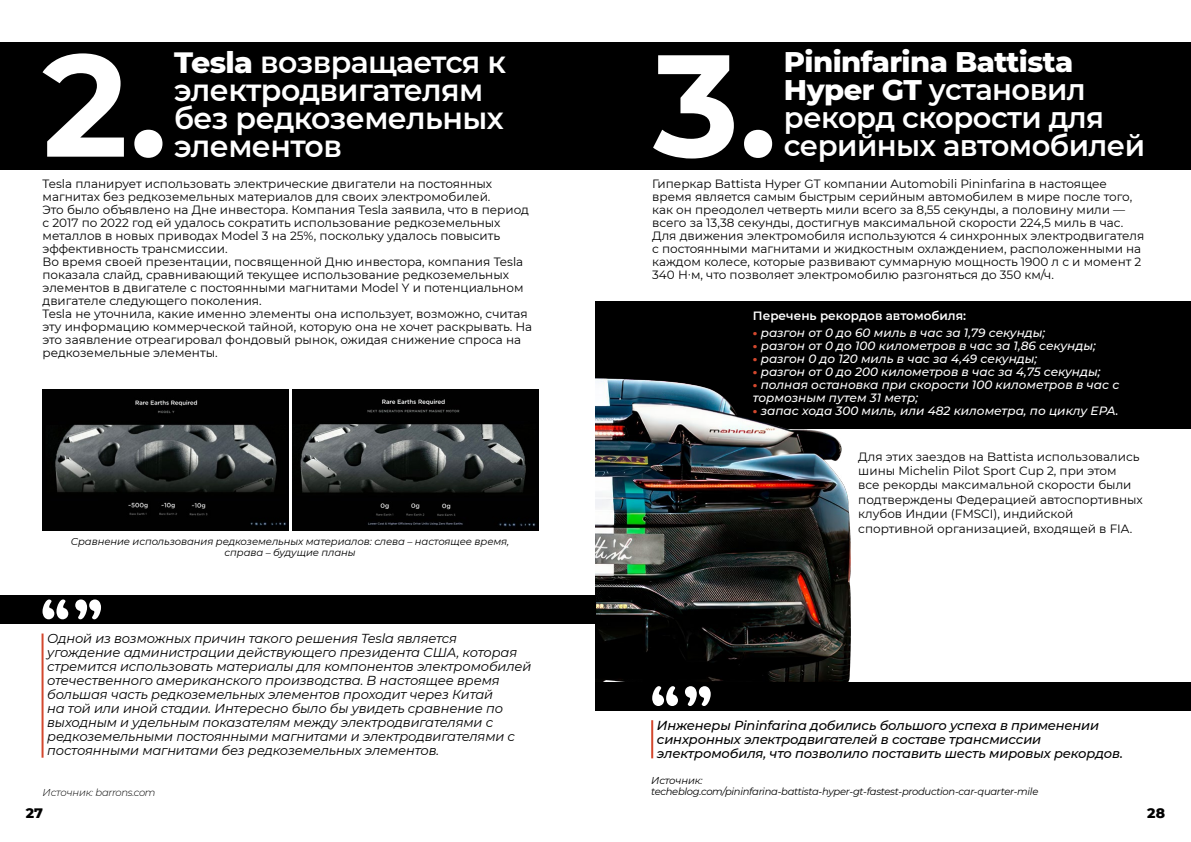
<style>
.page{position:relative;width:1191px;height:842px;background:#fff}
.page>*{position:absolute;margin:0;border:0;box-sizing:border-box;transform-origin:0 0}
.t1{font:600 30px/28px "Montserrat";letter-spacing:-.02em;color:#fff}
.t2{font:600 29px/28px "Montserrat";letter-spacing:-.02em;color:#fff}
.t3{font:800 14px "Montserrat";color:#000}
.t4{font:italic 13px/14px "Montserrat";letter-spacing:-.01em;color:#000}
.t5{font:italic 500 13px/14px "Montserrat";letter-spacing:-.01em;color:#000}
.t6{font:12px/13px "Montserrat";color:#000}
.t7{font:italic 500 12px/13px "Montserrat";color:#fff}
.t8{font:600 12px "Montserrat";color:#fff}
.t9{font:italic 10px/11px "Montserrat";letter-spacing:-.02em;color:#000}
.t10{font:italic 300 10px "Montserrat";letter-spacing:-.03em;color:#000}
.s1{font-weight:800}
.s2{font-weight:800;font-style:normal;color:#d3482e}
</style>
<div class="page">
<div style="left:595px;top:301px;width:596px;height:127px;background:#000"></div>
<img style="left:595px;top:379px;width:256px;height:303px">
<div style="left:0;top:43px;width:595px;height:127px;background:#000"></div>
<div style="left:595px;top:43px;width:596px;height:127px;background:#000"></div>
<svg style="left:653px;top:55px;width:119px;height:104px"></svg>
<svg style="left:43px;top:53px;width:119px;height:105px"></svg>
<div style="left:0;top:595px;width:595px;height:29px;background:#000"></div>
<div style="left:595px;top:682px;width:596px;height:28px;background:#000"></div>
<svg style="left:43px;top:599px;width:25px;height:20px"></svg>
<svg style="left:75px;top:599px;width:26px;height:20px"></svg>
<svg style="left:652px;top:686px;width:26px;height:20px"></svg>
<svg style="left:685px;top:686px;width:25px;height:20px"></svg>
<hr style="left:42px;top:633px;width:2px;height:125px;background:#d3482e">
<hr style="left:651px;top:720px;width:2px;height:38px;background:#d3482e">
<img style="left:43px;top:389px;width:246px;height:141px">
<img style="left:292px;top:389px;width:247px;height:142px">
<h1 class="t1" style="left:174px;top:47px;width:333px"><span class="s1">Tesla</span> возвращается к электродвигателям без редкоземельных элементов</h1>
<h2 class="t2" style="left:784px;top:46px;width:363px"><span class="s1">Pininfarina Battista<br>Hyper GT</span> установил рекорд скорости для серийных автомобилей</h2>
<p class="t6" style="left:43px;top:177px;width:491px">Tesla планирует использовать электрические двигатели на постоянных магнитах без редкоземельных материалов для своих электромобилей.<br>Это было объявлено на Дне инвестора. Компания Tesla заявила, что в период с 2017 по 2022 год ей удалось сократить использование редкоземельных металлов в новых приводах Model 3 на 25%, поскольку удалось повысить эффективность трансмиссии.<br>Во время своей презентации, посвященной Дню инвестора, компания Tesla показала слайд, сравнивающий текущее использование редкоземельных элементов в двигателе с постоянными магнитами Model Y и потенциальном двигателе следующего поколения.<br>Tesla не уточнила, какие именно элементы она использует, возможно, считая эту информацию коммерческой тайной, которую она не хочет раскрывать. На это заявление отреагировал фондовый рынок, ожидая снижение спроса на редкоземельные элементы.</p>
<p class="t6" style="left:652px;top:177px;width:493px">Гиперкар Battista Hyper GT компании Automobili Pininfarina в настоящее время является самым быстрым серийным автомобилем в мире после того, как он преодолел четверть мили всего за 8,55 секунды, а половину мили — всего за 13,38 секунды, достигнув максимальной скорости 224,5 миль в час.<br>Для движения электромобиля используются 4 синхронных электродвигателя с постоянными магнитами и жидкостным охлаждением, расположенными на каждом колесе, которые развивают суммарную мощность 1900 л с и момент 2<br>340 Н∙м, что позволяет электромобилю разгоняться до 350 км/ч.</p>
<p class="t8" style="left:753px;top:307px;width:215px">Перечень рекордов автомобиля:</p>
<p class="t7" style="left:753px;top:326px;width:294px"><span class="s2">•</span> разгон от 0 до 60 миль в час за 1,79 секунды;</p>
<p class="t7" style="left:753px;top:339px;width:344px"><span class="s2">•</span> разгон от 0 до 100 километров в час за 1,86 секунды;</p>
<p class="t7" style="left:753px;top:352px;width:286px"><span class="s2">•</span> разгон 0 до 120 миль в час за 4,49 секунды;</p>
<p class="t7" style="left:753px;top:365px;width:349px"><span class="s2">•</span> разгон от 0 до 200 километров в час за 4,75 секунды;</p>
<p class="t7" style="left:753px;top:378px;width:368px"><span class="s2">•</span> полная остановка при скорости 100 километров в час с тормозным путем 31 метр;</p>
<p class="t7" style="left:753px;top:404px;width:367px"><span class="s2">•</span> запас хода 300 миль, или 482 километра, по циклу EPA.</p>
<p class="t9" style="left:71px;top:536px;width:440px;text-align:center">Сравнение использования редкоземельных материалов: слева – настоящее время, справа – будущие планы</p>
<p class="t4" style="left:47px;top:631px;width:486px">Одной из возможных причин такого решения Tesla является угождение администрации действующего президента США, которая стремится использовать материалы для компонентов электромобилей отечественного американского производства. В настоящее время большая часть редкоземельных элементов проходит через Китай<br>на той или иной стадии. Интересно было бы увидеть сравнение по выходным и удельным показателям между электродвигателями с редкоземельными постоянными магнитами и электродвигателями с постоянными магнитами без редкоземельных элементов.</p>
<p class="t6" style="left:858px;top:449px;width:286px;line-height:14.4px">Для этих заездов на Battista использовались шины Michelin Pilot Sport Cup 2, при этом<br>все рекорды максимальной скорости были подтверждены Федерацией автоспортивных клубов Индии (FMSCI), индийской спортивной организацией, входящей в FIA.</p>
<p class="t5" style="left:657px;top:717px;width:467px">Инженеры Pininfarina добились большого успеха в применении синхронных электродвигателей в составе трансмиссии электромобиля, что позволило поставить шесть мировых рекордов.</p>
<p class="t10" style="left:43px;top:785px;width:115px">Источник: barrons.com</p>
<p class="t9" style="left:651px;top:774px;width:389px">Источник: techeblog.com/pininfarina-battista-hyper-gt-fastest-production-car-quarter-mile</p>
<p class="t3" style="left:26px;top:802px;width:19px">27</p>
<p class="t3" style="left:1147px;top:802px;width:19px">28</p>
</div>
